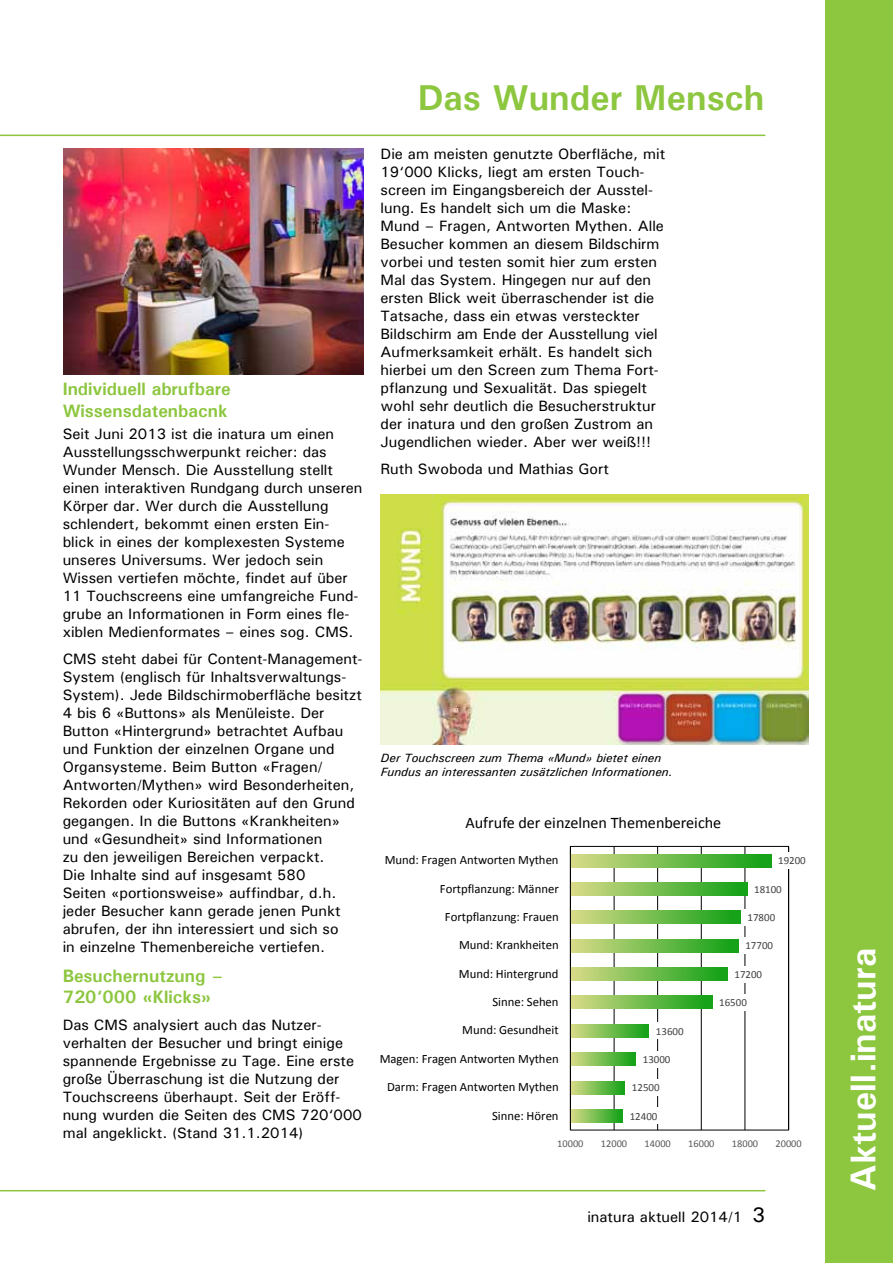
<style>
.page{position:relative;width:893px;height:1263px;background:#fff}
.page>*{position:absolute;margin:0;border:0;box-sizing:border-box;transform-origin:0 0}
.t1{font:700 36px "Univers";color:#fff}
.t2{font:700 36px "Univers";color:#8dc63f}
.t3{font:700 18px/21.6px "Univers";color:#8dc63f}
.t4{font:16.2px "Calibri";color:#000}
.t5{font:500 15px/18px "Univers";color:#000}
.t6{font:12.75px "Calibri";color:#000}
.t7{font:italic 500 12px/14.4px "Univers";color:#000}
.t8{font:10.95px "Calibri";color:#404040}
.t9{font:10.35px "Calibri";color:#595959}
.s1{font-size:21px}
</style>
<div class="page">
<hr style="left:0;top:135px;width:765px;height:1px;background:#8dc63f">
<hr style="left:0;top:1190px;width:765px;height:1px;background:#8dc63f">
<div style="left:826px;top:0;width:67px;height:1263px;background:#8dc63f"></div>
<hr style="left:614px;top:846px;width:1px;height:284px;background:#000">
<hr style="left:657px;top:846px;width:1px;height:284px;background:#000">
<hr style="left:701px;top:846px;width:1px;height:284px;background:#000">
<hr style="left:745px;top:846px;width:1px;height:284px;background:#000">
<div style="left:570px;top:846px;width:219px;height:284px;border:1px solid #000"></div>
<svg style="left:571px;top:1109px;width:52px;height:13px"></svg>
<svg style="left:571px;top:1081px;width:54px;height:13px"></svg>
<svg style="left:571px;top:1053px;width:65px;height:13px"></svg>
<svg style="left:571px;top:1024px;width:78px;height:13px"></svg>
<svg style="left:571px;top:996px;width:141px;height:13px;background:#73bd4e"></svg>
<svg style="left:571px;top:967px;width:156px;height:13px;background:#73bd4e"></svg>
<svg style="left:571px;top:939px;width:167px;height:13px;background:#73bd4e"></svg>
<svg style="left:571px;top:911px;width:170px;height:13px;background:#73bd4e"></svg>
<svg style="left:571px;top:882px;width:176px;height:13px;background:#74bd4e"></svg>
<svg style="left:571px;top:854px;width:200px;height:13px;background:#73bd4e"></svg>
<hr style="left:570px;top:846px;width:1px;height:284px;background:#000">
<div style="left:626px;top:1107px;width:35px;height:17px;background:#fff"></div>
<div style="left:628px;top:1079px;width:35px;height:17px;background:#fff"></div>
<div style="left:639px;top:1051px;width:35px;height:16px;background:#fff"></div>
<div style="left:652px;top:1022px;width:35px;height:17px;background:#fff"></div>
<div style="left:716px;top:994px;width:34px;height:17px;background:#fff"></div>
<div style="left:731px;top:966px;width:35px;height:16px;background:#fff"></div>
<div style="left:742px;top:937px;width:34px;height:17px;background:#fff"></div>
<div style="left:744px;top:909px;width:35px;height:17px;background:#fff"></div>
<div style="left:775px;top:852px;width:34px;height:17px;background:#fff"></div>
<img style="left:381px;top:494px;width:427px;height:251px">
<img style="left:64px;top:149px;width:300px;height:225px">
<p class="t3" style="left:63px;top:378px;width:170px">Individuell abrufbare<br>Wissensdatenbacnk</p>
<p class="t5" style="left:63px;top:424px;width:301px">Seit Juni 2013 ist die inatura um einen Ausstellungsschwerpunkt reicher: das Wunder Mensch. Die Ausstellung stellt einen interaktiven Rundgang durch unseren Körper dar. Wer durch die Ausstellung schlendert, bekommt einen ersten Ein&shy;blick in eines der komplexesten Systeme unseres Universums. Wer jedoch sein Wissen vertiefen möchte, findet auf über 11 Touchscreens eine umfangreiche Fund&shy;grube an Informationen in Form eines fle&shy;xiblen Medienformates – eines sog. CMS.</p>
<p class="t5" style="left:63px;top:649px;width:301px">CMS steht dabei für Content-Management-System (englisch für Inhaltsverwaltungs-System). Jede Bildschirmoberfläche besitzt 4 bis 6 «Buttons» als Menüleiste. Der Button «Hintergrund» betrachtet Aufbau und Funktion der einzelnen Organe und Organsysteme. Beim Button «Fragen/ Antworten/Mythen» wird Besonderheiten, Rekorden oder Kuriositäten auf den Grund gegangen. In die Buttons «Krankheiten» und «Gesundheit» sind Informationen<br>zu den jeweiligen Bereichen verpackt.<br>Die Inhalte sind auf insgesamt 580<br>Seiten «portionsweise» auffindbar, d.h. jeder Besucher kann gerade jenen Punkt abrufen, der ihn interessiert und sich so<br>in einzelne Themenbereiche vertiefen.</p>
<p class="t3" style="left:63px;top:964px;width:162px">Besuchernutzung –<br>720‘000 «Klicks»</p>
<p class="t5" style="left:63px;top:1015px;width:301px">Das CMS analysiert auch das Nutzer&shy;verhalten der Besucher und bringt einige spannende Ergebnisse zu Tage. Eine erste große Überraschung ist die Nutzung der Touchscreens überhaupt. Seit der Eröff&shy;nung wurden die Seiten des CMS 720‘000 mal angeklickt. (Stand 31.1.2014)</p>
<h1 class="t2" style="left:418px;top:75px;width:348px">Das Wunder Mensch</h1>
<p class="t5" style="left:381px;top:145px;width:286px">Die am meisten genutzte Oberfläche, mit 19‘000 Klicks, liegt am ersten Touch&shy;screen im Eingangsbereich der Ausstel&shy;lung. Es handelt sich um die Maske:<br>Mund – Fragen, Antworten Mythen. Alle Besucher kommen an diesem Bildschirm vorbei und testen somit hier zum ersten Mal das System. Hingegen nur auf den ersten Blick weit überraschender ist die Tatsache, dass ein etwas versteckter Bildschirm am Ende der Ausstellung viel Aufmerksamkeit erhält. Es handelt sich hierbei um den Screen zum Thema Fort&shy;pflanzung und Sexualität. Das spiegelt wohl sehr deutlich die Besucherstruktur der inatura und den großen Zustrom an Jugendlichen wieder. Aber wer weiß!!!</p>
<p class="t5" style="left:381px;top:459px;width:230px">Ruth Swoboda und Mathias Gort</p>
<p class="t7" style="left:381px;top:750px;width:293px">Der Touchscreen zum Thema «Mund» bietet einen<br>Fundus an interessanten zusätzlichen Informationen.</p>
<p class="t4" style="left:465px;top:812px;width:257px">Aufrufe der einzelnen Themenbereiche</p>
<p class="t6" style="left:385px;top:852px;width:175px">Mund: Fragen Antworten Mythen</p>
<p class="t8" style="left:778px;top:854px;width:29px">19200</p>
<p class="t6" style="left:440px;top:880px;width:120px">Fortpflanzung: Männer</p>
<p class="t8" style="left:754px;top:882px;width:29px">18100</p>
<p class="t6" style="left:445px;top:909px;width:115px">Fortpflanzung: Frauen</p>
<p class="t8" style="left:748px;top:910px;width:29px">17800</p>
<p class="t6" style="left:459px;top:937px;width:101px">Mund: Krankheiten</p>
<p class="t8" style="left:745px;top:939px;width:29px">17700</p>
<p class="t6" style="left:459px;top:965px;width:101px">Mund: Hintergrund</p>
<p class="t8" style="left:734px;top:967px;width:29px">17200</p>
<p class="t6" style="left:492px;top:994px;width:68px">Sinne: Sehen</p>
<p class="t8" style="left:719px;top:995px;width:29px">16500</p>
<p class="t6" style="left:462px;top:1022px;width:98px">Mund: Gesundheit</p>
<p class="t8" style="left:656px;top:1024px;width:29px">13600</p>
<p class="t6" style="left:380px;top:1050px;width:181px">Magen: Fragen Antworten Mythen</p>
<p class="t8" style="left:643px;top:1052px;width:29px">13000</p>
<p class="t6" style="left:387px;top:1079px;width:173px">Darm: Fragen Antworten Mythen</p>
<p class="t8" style="left:632px;top:1081px;width:29px">12500</p>
<p class="t6" style="left:492px;top:1107px;width:68px">Sinne: Hören</p>
<p class="t8" style="left:630px;top:1109px;width:29px">12400</p>
<p class="t9" style="left:557px;top:1136px;width:28px">10000</p>
<p class="t9" style="left:601px;top:1136px;width:28px">12000</p>
<p class="t9" style="left:645px;top:1136px;width:28px">14000</p>
<p class="t9" style="left:688px;top:1136px;width:28px">16000</p>
<p class="t9" style="left:732px;top:1136px;width:28px">18000</p>
<p class="t9" style="left:775px;top:1136px;width:28px">20000</p>
<p class="t5" style="left:587px;top:1207px;width:180px">inatura aktuell 2014/1 <span class="s1">3</span></p>
<h1 class="t1" style="left:840px;top:1191px;width:244px;rotate:-90deg">Aktuell.inatura</h1>
</div>
